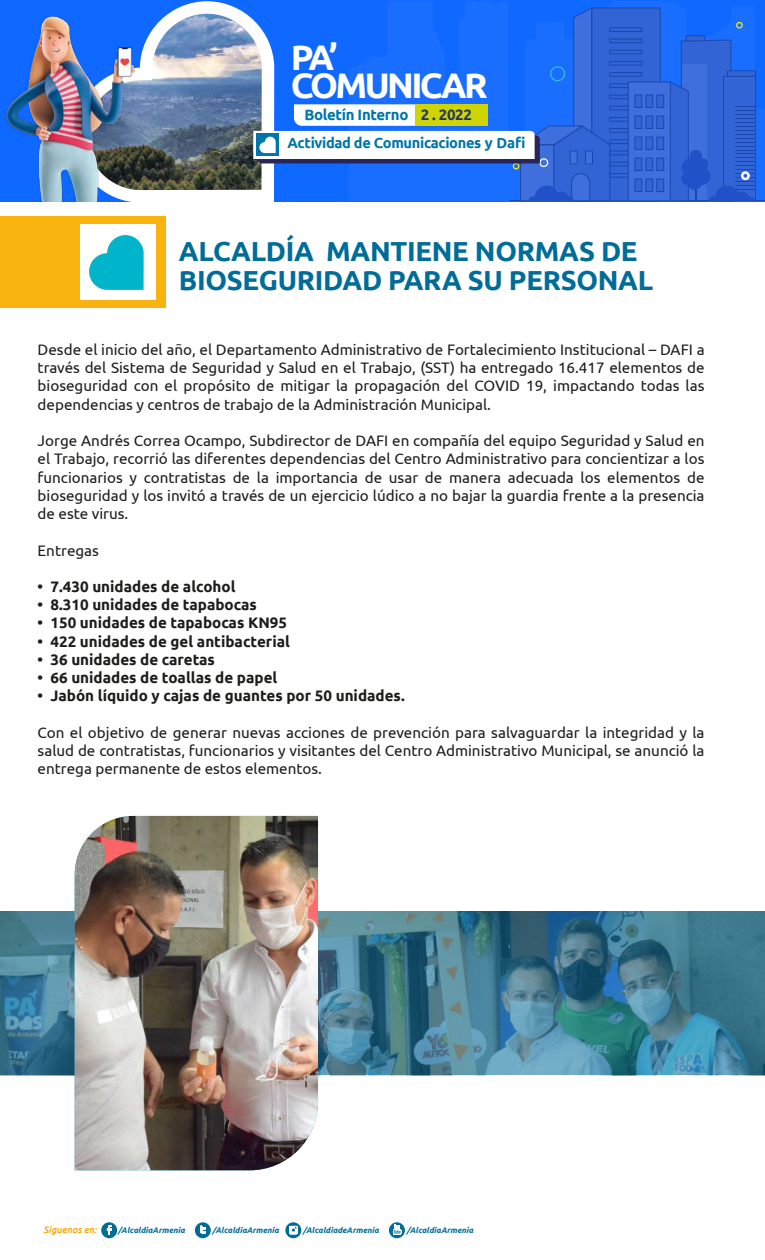
<style>
.page{position:relative;width:765px;height:1260px;background:#fff}
.page>*{position:absolute;margin:0;border:0;box-sizing:border-box;transform-origin:0 0}
.t1{font:700 35.5px/28px "Ubuntu";letter-spacing:-.075em;color:#fff}
.t2{font:700 27.5px/28.8px "Ubuntu";letter-spacing:-.01em;color:#006c98}
.t3{font:15.25px/18.2px "Ubuntu";color:#1d1d1b;text-align:justify}
.t4{font:700 15.25px "Ubuntu";color:#1d1d1b}
.t5{font:700 15px "Ubuntu";letter-spacing:-.025em;color:#0076aa}
.t6{font:700 14.62px "Ubuntu";letter-spacing:-.025em;color:#0075a9}
.t7{font:italic 500 9.5px "Ubuntu";color:#f5a204}
.t8{font:italic 700 8.12px "Ubuntu";color:#006c98}
.s1{color:#263567}
</style>
<div class="page">
<svg style="left:389px;top:1222px;width:16px;height:16px"></svg>
<svg style="left:393px;top:1225px;width:8px;height:11px"></svg>
<svg style="left:101px;top:1222px;width:16px;height:16px"></svg>
<svg style="left:107px;top:1225px;width:4px;height:10px"></svg>
<div style="left:195px;top:1222px;width:16px;height:16px;background:#006c98;border-radius:50%"></div>
<svg style="left:200px;top:1226px;width:6px;height:8px"></svg>
<svg style="left:285px;top:1222px;width:16px;height:16px"></svg>
<div style="left:289px;top:1226px;width:8px;height:8px;background:#fff"></div>
<svg style="left:291px;top:1226px;width:6px;height:6px"></svg>
<img style="left:74px;top:1px;width:200px;height:201px">
<svg style="left:349px;top:1px;width:416px;height:199px;background:#136afe"></svg>
<hr style="left:510px;top:200px;width:255px;height:1px;background:#282658">
<svg style="left:253px;top:7px;width:503px;height:194px;background:#407be7"></svg>
<img style="left:0;top:6px;width:142px;height:195px">
<img style="left:0;top:911px;width:765px;height:164px">
<img style="left:75px;top:816px;width:243px;height:354px">
<div style="left:0;top:217px;width:165px;height:91px;background:#f9b30e"></div>
<div style="left:80px;top:225px;width:76px;height:75px;background:#fff"></div>
<svg style="left:89px;top:235px;width:55px;height:55px"></svg>
<h1 class="t1" style="left:291px;top:43px;width:199px">PA’<br>COMUNICAR</h1>
<p class="t5" style="left:304px;top:105px;width:169px">Boletín Interno <span class="s1">2 . 2022</span></p>
<p class="t6" style="left:288px;top:134px;width:240px">Actividad de Comunicaciones y Dafi</p>
<h2 class="t2" style="left:179px;top:237px;width:476px">ALCALDÍA MANTIENE NORMAS DE<br>BIOSEGURIDAD PARA SU PERSONAL</h2>
<p class="t3" style="left:38px;top:340px;width:668px">Desde el inicio del año, el Departamento Administrativo de Fortalecimiento Institucional – DAFI a través del Sistema de Seguridad y Salud en el Trabajo, (SST) ha entregado 16.417 elementos de bioseguridad con el propósito de mitigar la propagación del COVID 19, impactando todas las dependencias y centros de trabajo de la Administración Municipal.</p>
<p class="t3" style="left:38px;top:431px;width:668px">Jorge Andrés Correa Ocampo, Subdirector de DAFI en compañía del equipo Seguridad y Salud en el Trabajo, recorrió las diferentes dependencias del Centro Administrativo para concientizar a los funcionarios y contratistas de la importancia de usar de manera adecuada los elementos de bioseguridad y los invitó a través de un ejercicio lúdico a no bajar la guardia frente a la presencia de este virus.</p>
<p class="t3" style="left:38px;top:541px;width:63px">Entregas</p>
<p class="t4" style="left:38px;top:577px;width:199px">• 7.430 unidades de alcohol</p>
<p class="t4" style="left:38px;top:596px;width:221px">• 8.310 unidades de tapabocas</p>
<p class="t4" style="left:38px;top:614px;width:251px">• 150 unidades de tapabocas KN95</p>
<p class="t4" style="left:38px;top:632px;width:254px">• 422 unidades de gel antibacterial</p>
<p class="t4" style="left:38px;top:650px;width:179px">• 36 unidades de caretas</p>
<p class="t4" style="left:38px;top:669px;width:241px">• 66 unidades de toallas de papel</p>
<p class="t4" style="left:38px;top:687px;width:369px">• Jabón líquido y cajas de guantes por 50 unidades.</p>
<p class="t3" style="left:38px;top:723px;width:668px">Con el objetivo de generar nuevas acciones de prevención para salvaguardar la integridad y la salud de contratistas, funcionarios y visitantes del Centro Administrativo Municipal, se anunció la entrega permanente de estos elementos.</p>
<p class="t7" style="left:44px;top:1224px;width:54px">Síguenos en:</p>
<p class="t8" style="left:118px;top:1225px;width:68px">/AlcaldiaArmenia</p>
<p class="t8" style="left:213px;top:1225px;width:68px">/AlcaldiaArmenia</p>
<p class="t8" style="left:303px;top:1225px;width:77px">/AlcaldiadeArmenia</p>
<p class="t8" style="left:407px;top:1225px;width:68px">/AlcaldiaArmenia</p>
</div>
